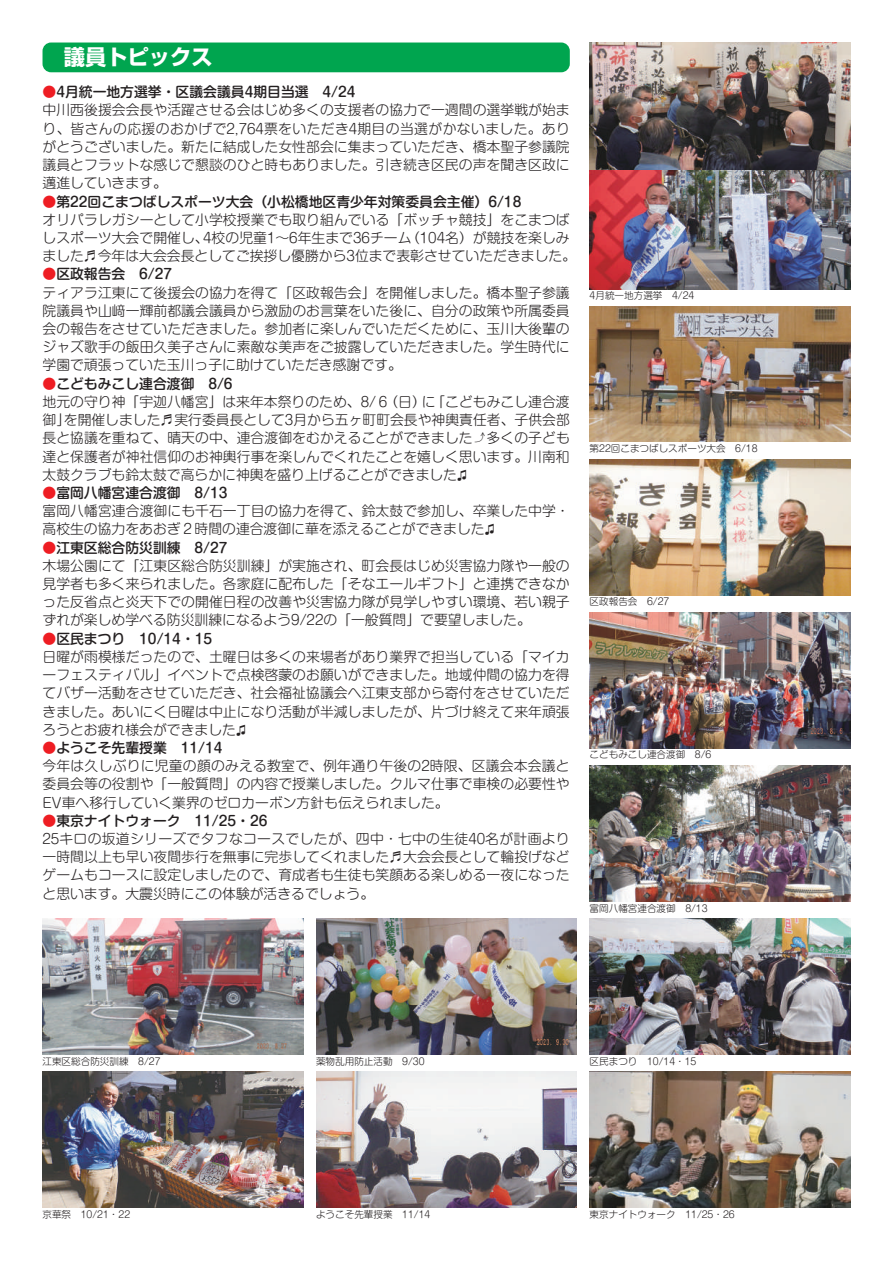
<style>
.page{position:relative;width:893px;height:1263px;background:#fff}
.page>*{position:absolute;margin:0;border:0;box-sizing:border-box;transform-origin:0 0}
.t1{font:700 21.3px "Shin Go Pr 5";color:#fff}
.t2{font:300 13.8px/18.1px "Shin M Go Pro";letter-spacing:.005em;color:#231f20}
.t3{font:300 9.6px "Shin M Go Pr 6 N";color:#231f20}
.s1{font-weight:500;color:#ee1d23}
.s2{font-weight:500}
.s3{font-family:"UD Shin Go NT Pr 6";font-weight:400}
.s4{font-family:"ST Libian TC";font-weight:400}
</style>
<div class="page">
<div style="left:43px;top:43px;width:527px;height:29px;background:#00a54f;border-radius:9px"></div>
<img style="left:590px;top:43px;width:260px;height:246px">
<img style="left:590px;top:306px;width:260px;height:135px">
<img style="left:590px;top:918px;width:260px;height:136px">
<img style="left:43px;top:918px;width:260px;height:136px">
<img style="left:43px;top:1071px;width:260px;height:137px">
<img style="left:316px;top:918px;width:261px;height:136px">
<img style="left:590px;top:1071px;width:260px;height:137px">
<img style="left:316px;top:1071px;width:261px;height:137px">
<img style="left:590px;top:459px;width:260px;height:136px">
<img style="left:590px;top:612px;width:260px;height:136px">
<img style="left:590px;top:765px;width:260px;height:136px">
<h1 class="t1" style="left:64px;top:40px;width:150px">議員トピックス</h1>
<p class="t2" style="left:43px;top:81px;width:529px"><span class="s1">●</span><span class="s2">4月統一地方選挙・区議会議員4期目当選 4/24<br></span>中川西後援会会長や活躍させる会はじめ多くの支援者の協力で一週間の選挙戦が始まり、皆さんの応援のおかげで2,764票をいただき4期目の当選がかないました。ありがとうございました。新たに結成した女性部会に集まっていただき、橋本聖子参議院議員とフラットな感じで懇談のひと時もありました。引き続き区民の声を聞き区政に邁進していきます。</p>
<p class="t2" style="left:43px;top:191px;width:535px"><span class="s1">●</span><span class="s2">第22回こまつばしスポーツ大会（小松橋地区青少年対策委員会主催）6/18<br></span>オリパラレガシーとして小学校授業でも取り組んでいる「ボッチャ競技」をこまつばしスポーツ大会で開催し、4校の児童1～6年生まで36チーム（104名）が競技を楽しみました♬今年は大会会長としてご挨拶し優勝から3位まで表彰させていただきました<span class="s3">。</span></p>
<p class="t2" style="left:43px;top:263px;width:529px"><span class="s1">●</span><span class="s2">区政報告会 6/27<br></span>ティアラ江東にて後援会の協力を得て「区政報告会」を開催しました。橋本聖子参議院議員や山﨑一輝前都議会議員から激励のお言葉をいた後に、自分の政策や所属委員会の報告をさせていただきました。参加者に楽しんでいただくために、玉川大後輩のジャズ歌手の飯田久美子さんに素敵な美声をご披露していただきました。学生時代に学園で頑張っていた玉川っ子に助けていただき感謝です。</p>
<p class="t2" style="left:43px;top:373px;width:529px"><span class="s1">●</span><span class="s2">こどもみこし連合渡御 8/6<br></span>地元の守り神「宇迦八幡宮」は来年本祭りのため、8/６（日）に「こどもみこし連合渡御」を開催しました♬実行委員長として3月から五ヶ町町会長や神輿責任者、子供会部長と協議を重ねて、晴天の中、連合渡御をむかえることができました<span class="s3">⤴</span>多くの子ども達と保護者が神社信仰のお神輿行事を楽しんでくれたことを嬉しく思います。川南和太鼓クラブも鈴太鼓で高らかに神輿を盛り上げることができました<span class="s4">♫</span></p>
<p class="t2" style="left:43px;top:482px;width:529px"><span class="s1">●</span><span class="s2">富岡八幡宮連合渡御 8/13<br></span>富岡八幡宮連合渡御にも千石一丁目の協力を得て、鈴太鼓で参加し、卒業した中学・高校生の協力をあおぎ２時間の連合渡御に華を添えることができました<span class="s4">♫</span></p>
<p class="t2" style="left:43px;top:537px;width:529px"><span class="s1">●</span><span class="s2">江東区総合防災訓練 8/27<br></span>木場公園にて「江東区総合防災訓練」が実施され、町会長はじめ災害協力隊や一般の見学者も多く来られました。各家庭に配布した「そなエールギフト」と連携できなかった反省点と炎天下での開催日程の改善や災害協力隊が見学しやすい環境、若い親子ずれが楽しめ学べる防災訓練になるよう9/22の「一般質問」で要望しました。</p>
<p class="t2" style="left:43px;top:628px;width:529px"><span class="s1">●</span><span class="s2">区民まつり 10/14・15<br></span>日曜が雨模様だったので、土曜日は多くの来場者があり業界で担当している「マイカーフェスティバル」イベントで点検啓蒙のお願いができました。地域仲間の協力を得てバザー活動をさせていただき、社会福祉協議会へ江東支部から寄付をさせていただきました。あいにく日曜は中止になり活動が半減しましたが、片づけ終えて来年頑張ろうとお疲れ様会ができました<span class="s4">♫</span></p>
<p class="t2" style="left:43px;top:737px;width:529px"><span class="s1">●</span><span class="s2">ようこそ先輩授業 11/14<br></span>今年は久しぶりに児童の顔のみえる教室で、例年通り午後の2時限、区議会本会議と委員会等の役割や「一般質問」の内容で授業しました。クルマ仕事で車検の必要性やEV車へ移行していく業界のゼロカーボン方針も伝えられました。</p>
<p class="t2" style="left:43px;top:810px;width:529px"><span class="s1">●</span><span class="s2">東京ナイトウォーク 11/25・26<br></span>25キロの坂道シリーズでタフなコースでしたが、四中・七中の生徒40名が計画より一時間以上も早い夜間歩行を無事に完歩してくれました♬大会会長として輪投げなどゲームもコースに設定しましたので、育成者も生徒も笑顔ある楽しめる一夜になったと思います。大震災時にこの体験が活きるでしょう。</p>
<p class="t3" style="left:590px;top:288px;width:106px">4月統一地方選挙 4/24</p>
<p class="t3" style="left:590px;top:441px;width:169px">第22回こまつばしスポーツ大会 6/18</p>
<p class="t3" style="left:590px;top:594px;width:81px">区政報告会 6/27</p>
<p class="t3" style="left:590px;top:747px;width:123px">こどもみこし連合渡御 8/6</p>
<p class="t3" style="left:590px;top:900px;width:119px">富岡八幡宮連合渡御 8/13</p>
<p class="t3" style="left:43px;top:1053px;width:119px">江東区総合防災訓練 8/27</p>
<p class="t3" style="left:316px;top:1053px;width:110px">薬物乱用防止活動 9/30</p>
<p class="t3" style="left:590px;top:1053px;width:108px">区民まつり 10/14・15</p>
<p class="t3" style="left:316px;top:1206px;width:116px">ようこそ先輩授業 11/14</p>
<p class="t3" style="left:43px;top:1206px;width:89px">京華祭 10/21・22</p>
<p class="t3" style="left:590px;top:1206px;width:147px">東京ナイトウォーク 11/25・26</p>
</div>
